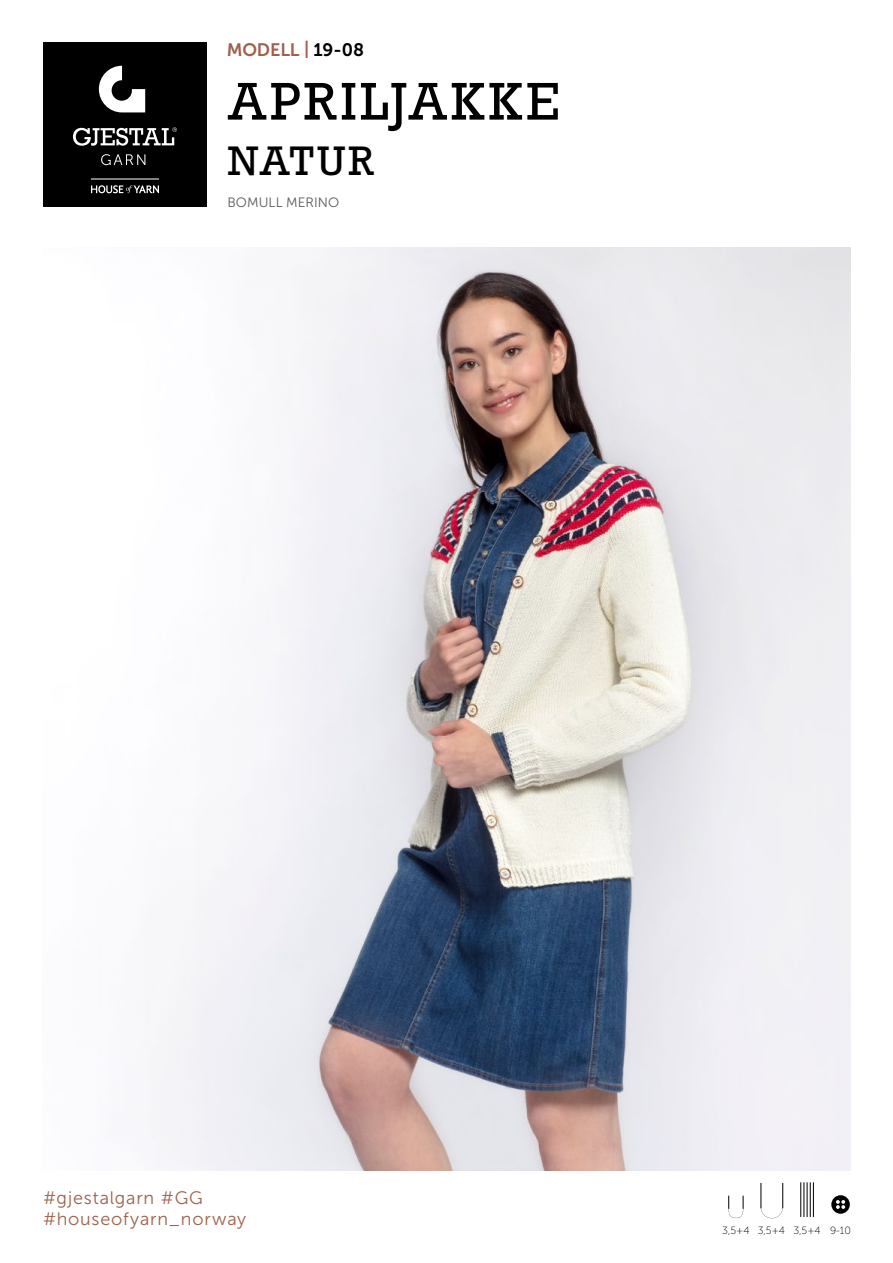
<style>
.page{position:relative;width:893px;height:1263px;background:#fff}
.page>*{position:absolute;margin:0;border:0;box-sizing:border-box;transform-origin:0 0}
.INNHOLD_-_Midtstilt{font:54px "Rockwell";letter-spacing:.065em;color:#000}
.INNHOLD_-_Midtstilt-2{font:42px "Rockwell";letter-spacing:.055em;color:#000}
.t1{font:18px "Museo Sans 300";letter-spacing:.045em;color:#9f614b}
.t2{font:18px "Museo Sans 700";letter-spacing:-.005em;color:#9f614b}
.t3{font:13.5px "Museo Sans 300";letter-spacing:.005em;color:#58595b}
.t4{font:10.5px "Museo Sans 100";color:#000}
.s1{color:#000}
</style>
<div class="page">
<div style="left:43px;top:43px;width:164px;height:164px;background:#000"></div>
<svg style="left:73px;top:127px;width:104px;height:19px"></svg>
<svg style="left:99px;top:66px;width:46px;height:46px"></svg>
<svg style="left:101px;top:154px;width:44px;height:11px"></svg>
<hr style="left:91px;top:179px;width:68px;height:1px;background:#fff">
<svg style="left:91px;top:185px;width:68px;height:8px"></svg>
<img style="left:152px;top:248px;width:698px;height:923px">
<hr style="left:800px;top:1182px;width:1px;height:35px;background:#000">
<hr style="left:803px;top:1182px;width:1px;height:35px;background:#000">
<hr style="left:807px;top:1182px;width:1px;height:35px;background:#000">
<hr style="left:810px;top:1182px;width:1px;height:35px;background:#000">
<hr style="left:813px;top:1182px;width:1px;height:35px;background:#000">
<svg style="left:760px;top:1183px;width:23px;height:35px"></svg>
<svg style="left:728px;top:1195px;width:16px;height:23px"></svg>
<svg style="left:831px;top:1195px;width:19px;height:19px"></svg>
<p class="t2" style="left:227px;top:40px;width:139px">MODELL | <span class="s1">19-08</span></p>
<p class="INNHOLD_-_Midtstilt" style="left:228px;top:70px;width:333px">APRILJAKKE</p>
<p class="INNHOLD_-_Midtstilt-2" style="left:228px;top:137px;width:147px">NATUR</p>
<p class="t3" style="left:227px;top:195px;width:113px">BOMULL MERINO</p>
<p class="t1" style="left:43px;top:1188px;width:161px">#gjestalgarn #GG</p>
<p class="t1" style="left:43px;top:1209px;width:205px">#houseofyarn_norway</p>
<p class="t4" style="left:722px;top:1225px;width:29px">3,5+4</p>
<p class="t4" style="left:758px;top:1225px;width:29px">3,5+4</p>
<p class="t4" style="left:793px;top:1225px;width:29px">3,5+4</p>
<p class="t4" style="left:830px;top:1225px;width:23px">9-10</p>
</div>
